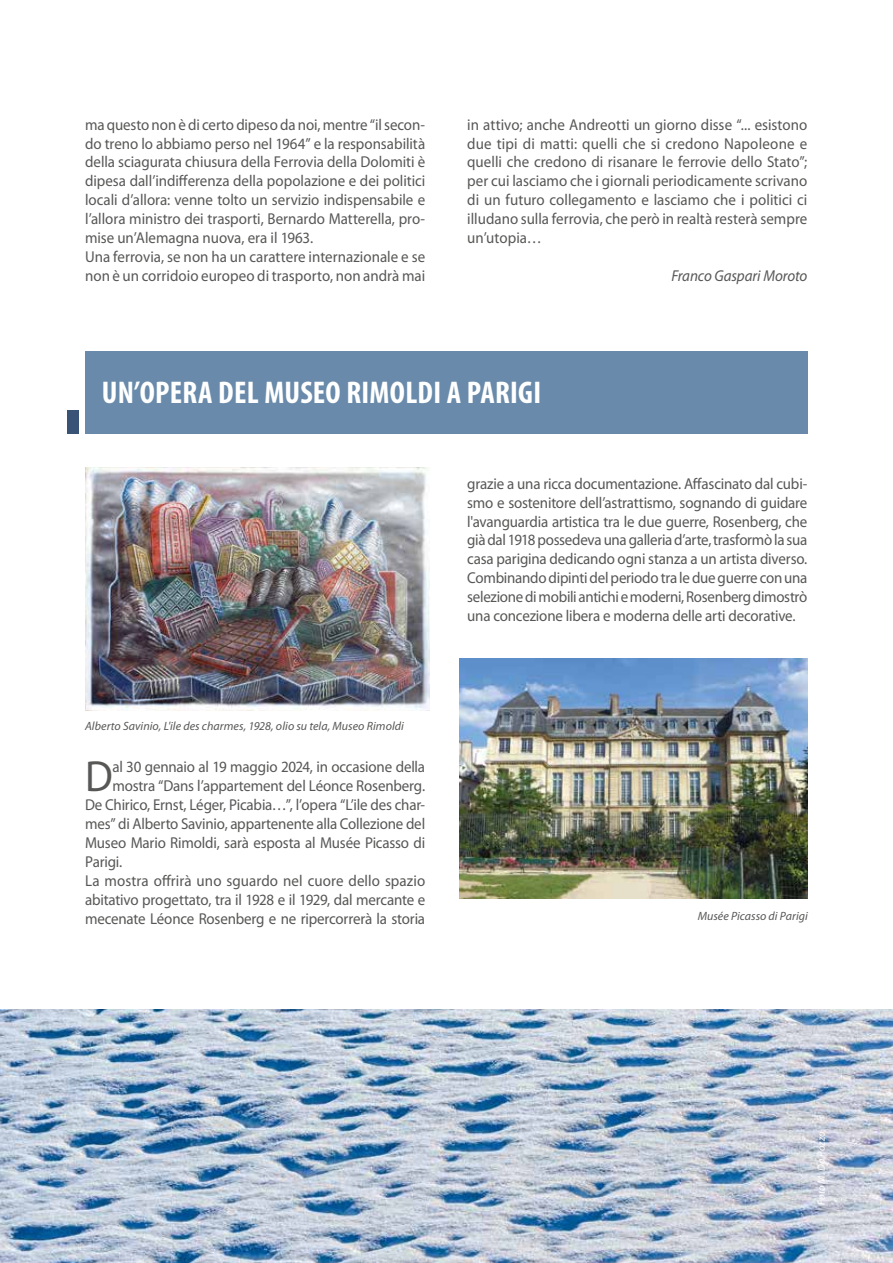
<style>
.page{position:relative;width:893px;height:1263px;background:#fff}
.page>*{position:absolute;margin:0;border:0;box-sizing:border-box;transform-origin:0 0}
.t1{font:43.8px "Myriad Pro";color:#575756;scale:.95 1}
.t2{font:700 condensed 31.5px "Myriad Pro";letter-spacing:.01em;color:#fff}
.t3{font:15.75px/18.9px "Myriad Pro";letter-spacing:-.005em;color:#575756;text-align:justify;scale:.95 1}
.t4{font:italic 15.75px "Myriad Pro";letter-spacing:-.01em;color:#575756;scale:.95 1}
.t5{font:italic 12px "Myriad Pro";letter-spacing:.005em;color:#575756}
.t6{font:italic 10.5px "Myriad Pro";letter-spacing:.005em;color:#fff}
</style>
<div class="page">
<img style="left:0;top:1010px;width:893px;height:253px">
<div style="left:67px;top:410px;width:11px;height:23px;background:#395376"></div>
<div style="left:85px;top:351px;width:723px;height:82px;background:#698aaa"></div>
<img style="left:85px;top:468px;width:345px;height:242px">
<img style="left:459px;top:658px;width:349px;height:241px">
<p class="t3" style="left:85px;top:115px;width:360px;text-align:left">ma questo non è di certo dipeso da noi, mentre “il secon&shy;do treno lo abbiamo perso nel 1964” e la responsabilità della sciagurata chiusura della Ferrovia della Dolomiti è dipesa dall’indifferenza della popolazione e dei politici locali d’allora: venne tolto un servizio indispensabile e l’allora ministro dei trasporti, Bernardo Matterella, pro&shy;mise un’Alemagna nuova, era il 1963.<br>Una ferrovia, se non ha un carattere internazionale e se non è un corridoio europeo di trasporto, non andrà mai</p>
<p class="t3" style="left:467px;top:115px;width:360px">in attivo; anche Andreotti un giorno disse “... esistono due tipi di matti: quelli che si credono Napoleone e quelli che credono di risanare le ferrovie dello Stato”; per cui lasciamo che i giornali periodicamente scrivano di un futuro collegamento e lasciamo che i politici ci illudano sulla ferrovia, che però in realtà resterà sempre un’utopia…</p>
<p class="t4" style="left:671px;top:266px;width:145px">Franco Gaspari Moroto</p>
<h2 class="t2" style="left:102px;top:373px;width:441px">UN’OPERA DEL MUSEO RIMOLDI A PARIGI</h2>
<p class="t5" style="left:85px;top:719px;width:320px">Alberto Savinio, L'ile des charmes, 1928, olio su tela, Museo Rimoldi</p>
<h1 class="t1" style="left:85px;top:749px;width:31px">D</h1>
<p class="t3" style="left:112px;top:757px;width:331px">al 30 gennaio al 19 maggio 2024, in occasione della</p>
<p class="t3" style="left:112px;top:776px;width:331px">mostra “Dans l’appartement del Léonce Rosenberg.</p>
<p class="t3" style="left:85px;top:795px;width:360px">De Chirico, Ernst, Léger, Picabia…”, l’opera “L’ile des char-</p>
<p class="t3" style="left:85px;top:814px;width:360px">mes” di Alberto Savinio, appartenente alla Collezione del</p>
<p class="t3" style="left:85px;top:833px;width:360px">Museo Mario Rimoldi, sarà esposta al Musée Picasso di</p>
<p class="t3" style="left:85px;top:852px;width:41px">Parigi.</p>
<p class="t3" style="left:85px;top:871px;width:360px">La mostra offrirà uno sguardo nel cuore dello spazio</p>
<p class="t3" style="left:85px;top:890px;width:360px">abitativo progettato, tra il 1928 e il 1929, dal mercante e</p>
<p class="t3" style="left:85px;top:908px;width:360px">mecenate Léonce Rosenberg e ne ripercorrerà la storia</p>
<p class="t3" style="left:467px;top:474px;width:360px">grazie a una ricca documentazione. Affascinato dal cubi&shy;smo e sostenitore dell’astrattismo, sognando di guidare l'avanguardia artistica tra le due guerre, Rosenberg, che già dal 1918 possedeva una galleria d’arte, trasformò la sua casa parigina dedicando ogni stanza a un artista diverso.<br>Combinando dipinti del periodo tra le due guerre con una selezione di mobili antichi e moderni, Rosenberg dimostrò una concezione libera e moderna delle arti decorative.</p>
<p class="t5" style="left:698px;top:909px;width:112px">Musée Picasso di Parigi</p>
<p class="t6" style="left:815px;top:1204px;width:75px;rotate:-90deg">Foto M. Da Pozzo</p>
</div>
